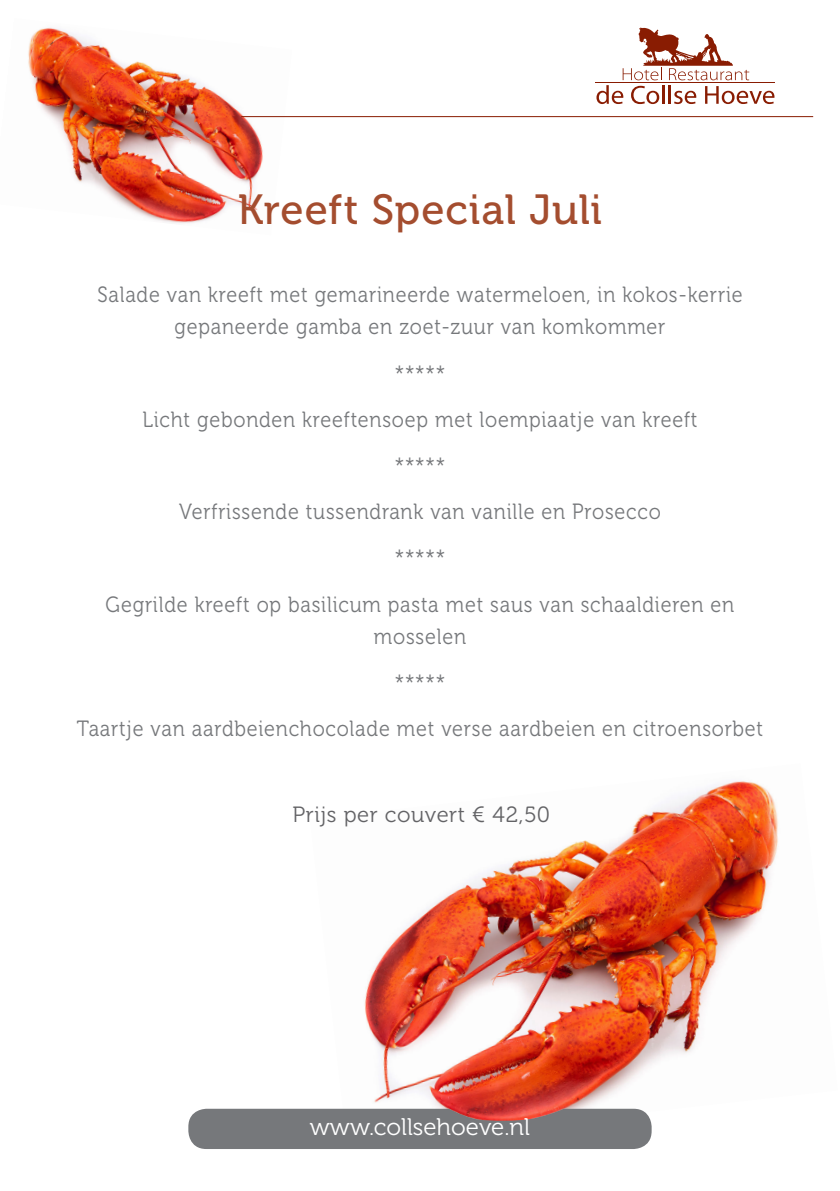
<style>
.page{position:relative;width:840px;height:1191px;background:#fff}
.page>*{position:absolute;margin:0;border:0;box-sizing:border-box;transform-origin:0 0}
.t1{font:42px "Museo 500";letter-spacing:.015em;color:#a44d2f}
.t2{font:24px "Museo 300";color:#fff}
.t3{font:22px/46.2px "Museo 300";letter-spacing:.04em;color:#76787b;text-align:center;scale:.9 1}
.t4{font:22px "Museo 300";letter-spacing:.025em;color:#636366}
</style>
<div class="page">
<img style="left:364px;top:781px;width:415px;height:355px">
<img style="left:28px;top:27px;width:264px;height:196px">
<svg style="left:188px;top:1108px;width:463px;height:41px"></svg>
<svg style="left:596px;top:27px;width:178px;height:77px"></svg>
<hr style="left:595px;top:83px;width:179px;height:1px;background:#891c02">
<hr style="left:241px;top:116px;width:571px;height:1px;background:#891c02">
<h1 class="t1" style="left:238px;top:186px;width:366px">Kreeft Special Juli</h1>
<p class="t3" style="left:97px;top:279px;width:718px;line-height:32px">Salade van kreeft met gemarineerde watermeloen, in kokos-kerrie gepaneerde gamba en zoet-zuur van komkommer</p>
<p class="t3" style="left:106px;top:350px;width:699px">*****<br>Licht gebonden kreeftensoep met loempiaatje van kreeft<br>*****<br>Verfrissende tussendrank van vanille en Prosecco<br>*****<br>Gegrilde kreeft op basilicum pasta met saus van schaaldieren en</p>
<p class="t3" style="left:77px;top:613px;width:763px">mosselen<br>*****<br>Taartje van aardbeienchocolade met verse aardbeien en citroensorbet</p>
<p class="t4" style="left:292px;top:802px;width:259px">Prijs per couvert € 42,50</p>
<p class="t2" style="left:310px;top:1113px;width:221px">www.collsehoeve.nl</p>
</div>
